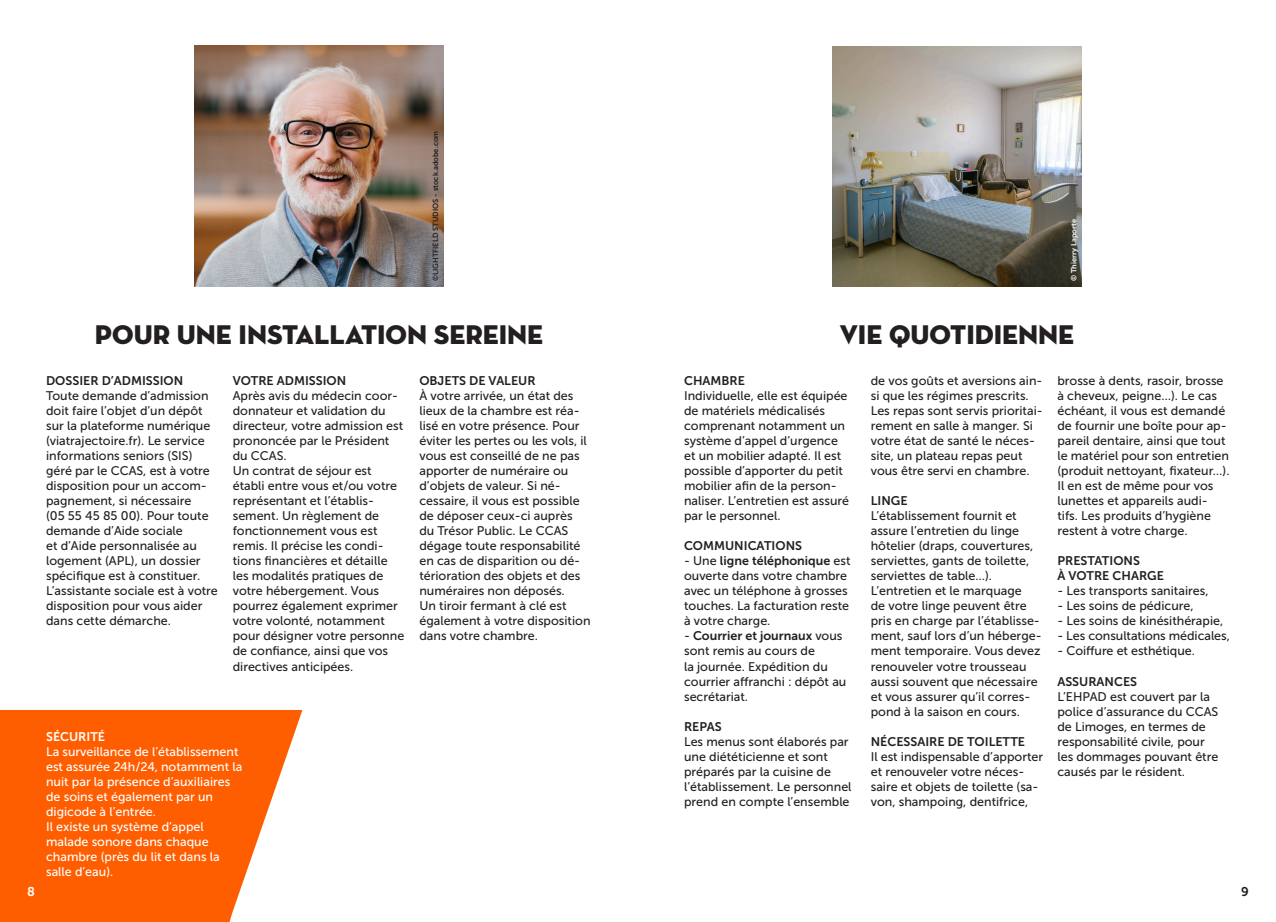
<style>
.page{position:relative;width:1276px;height:922px;background:#fff}
.page>*{position:absolute;margin:0;border:0;box-sizing:border-box;transform-origin:0 0}
.t1{font:27.5px "Neutra Disp Titling";color:#231f20}
.t2{font:12.75px "Museo Sans 700";color:#fff}
.t3{font:12.75px "Museo Sans 700";color:#231f20}
.t4{font:12.5px/15px "Museo Sans 500";color:#231f20}
.t5{font:12.5px/15px "Museo Sans 500";color:#fff}
.t6{font:12.5px "Museo Sans 700";color:#231f20}
.t7{font:12.5px "Museo Sans 700";color:#fff}
.t8{font:7.5px "Museo Sans 700";color:#231f20}
.t9{font:7.5px "Museo Sans 700";color:#fff}
.s1{font-family:"Museo Sans 700"}
</style>
<div class="page">
<img style="left:195px;top:46px;width:248px;height:240px">
<img style="left:833px;top:46px;width:248px;height:240px">
<svg style="left:0;top:710px;width:302px;height:211px;background:#ff711e"></svg>
<p class="t8" style="left:431px;top:281px;width:152px;rotate:-90deg">©LIGHTFIELD STUDIOS - stock.adobe.com</p>
<p class="t1" style="left:95px;top:317px;width:450px">POUR UNE INSTALLATION SEREINE</p>
<p class="t6" style="left:46px;top:374px;width:139px">DOSSIER D’ADMISSION</p>
<p class="t4" style="left:46px;top:388px;width:173px">Toute demande d’admission doit faire l’objet d’un dépôt sur la plateforme numérique (viatrajectoire.fr). Le service informations seniors (SIS) géré par le CCAS, est à votre disposition pour un accom&shy;pagnement, si nécessaire<br>(05 55 45 85 00). Pour toute demande d’Aide sociale<br>et d’Aide personnalisée au logement (APL), un dossier spécifique est à constituer.<br>L’assistante sociale est à votre disposition pour vous aider dans cette démarche.</p>
<p class="t6" style="left:233px;top:374px;width:115px">VOTRE ADMISSION</p>
<p class="t4" style="left:233px;top:388px;width:172px">Après avis du médecin coor&shy;donnateur et validation du directeur, votre admission est prononcée par le Président du CCAS.</p>
<p class="t4" style="left:233px;top:463px;width:173px">Un contrat de séjour est établi entre vous et/ou votre représentant et l’établis&shy;sement. Un règlement de fonctionnement vous est remis. Il précise les condi&shy;tions financières et détaille les modalités pratiques de votre hébergement. Vous pourrez également exprimer votre volonté, notamment pour désigner votre personne de confiance, ainsi que vos directives anticipées.</p>
<p class="t6" style="left:419px;top:374px;width:118px">OBJETS DE VALEUR</p>
<p class="t4" style="left:419px;top:388px;width:169px">À votre arrivée, un état des lieux de la chambre est réa&shy;lisé en votre présence. Pour éviter les pertes ou les vols, il vous est conseillé de ne pas apporter de numéraire ou d’objets de valeur. Si né&shy;cessaire, il vous est possible de déposer ceux-ci auprès du Trésor Public. Le CCAS dégage toute responsabilité en cas de disparition ou dé&shy;térioration des objets et des numéraires non déposés.</p>
<p class="t4" style="left:419px;top:598px;width:173px">Un tiroir fermant à clé est également à votre disposition dans votre chambre.</p>
<p class="t7" style="left:46px;top:729px;width:60px">SÉCURITÉ</p>
<p class="t5" style="left:46px;top:744px;width:198px">La surveillance de l’établissement est assurée 24h/24, notamment la nuit par la présence d’auxiliaires de soins et également par un</p>
<p class="t5" style="left:46px;top:804px;width:111px">digicode à l’entrée.</p>
<p class="t5" style="left:46px;top:819px;width:159px">Il existe un système d’appel</p>
<p class="t5" style="left:46px;top:834px;width:175px">malade sonore dans chaque chambre (près du lit et dans la salle d’eau).</p>
<p class="t9" style="left:1070px;top:281px;width:64px;rotate:-90deg">© Thierry Laporte</p>
<p class="t1" style="left:840px;top:317px;width:236px">VIE QUOTIDIENNE</p>
<p class="t4" style="left:1057px;top:373px;width:174px">brosse à dents, rasoir, brosse à cheveux, peigne…). Le cas échéant, il vous est demandé de fournir une boîte pour ap&shy;pareil dentaire, ainsi que tout le matériel pour son entretien (produit nettoyant, fixateur…).<br>Il en est de même pour vos lunettes et appareils audi&shy;tifs. Les produits d’hygiène restent à votre charge.</p>
<p class="t6" style="left:1057px;top:554px;width:84px">PRESTATIONS</p>
<p class="t6" style="left:1057px;top:569px;width:108px">À VOTRE CHARGE</p>
<p class="t4" style="left:1057px;top:583px;width:153px">- Les transports sanitaires,</p>
<p class="t4" style="left:1057px;top:598px;width:138px">- Les soins de pédicure,</p>
<p class="t4" style="left:1057px;top:613px;width:167px">- Les soins de kinésithérapie,</p>
<p class="t4" style="left:1057px;top:628px;width:174px">- Les consultations médicales,</p>
<p class="t4" style="left:1057px;top:643px;width:139px">- Coiffure et esthétique.</p>
<p class="t6" style="left:1057px;top:674px;width:81px">ASSURANCES</p>
<p class="t4" style="left:1057px;top:688px;width:162px">L’EHPAD est couvert par la police d’assurance du CCAS de Limoges, en termes de responsabilité civile, pour les dommages pouvant être causés par le résident.</p>
<p class="t6" style="left:684px;top:374px;width:62px">CHAMBRE</p>
<p class="t4" style="left:684px;top:388px;width:167px">Individuelle, elle est équipée de matériels médicalisés comprenant notamment un système d’appel d’urgence et un mobilier adapté. Il est possible d’apporter du petit mobilier afin de la person&shy;naliser. L’entretien est assuré par le personnel.</p>
<p class="t6" style="left:684px;top:539px;width:119px">COMMUNICATIONS</p>
<p class="t4" style="left:684px;top:553px;width:168px">- Une <span class="s1">ligne téléphonique</span> est ouverte dans votre chambre avec un téléphone à grosses touches. La facturation reste à votre charge.</p>
<p class="t4" style="left:684px;top:628px;width:164px">- <span class="s1">Courrier et journaux</span> vous sont remis au cours de<br>la journée. Expédition du courrier affranchi : dépôt au secrétariat.</p>
<p class="t6" style="left:684px;top:719px;width:39px">REPAS</p>
<p class="t4" style="left:684px;top:733px;width:169px">Les menus sont élaborés par une diététicienne et sont préparés par la cuisine de l’établissement. Le personnel prend en compte l’ensemble</p>
<p class="t4" style="left:870px;top:373px;width:173px">de vos goûts et aversions ain&shy;si que les régimes prescrits.</p>
<p class="t4" style="left:870px;top:403px;width:173px">Les repas sont servis prioritai&shy;rement en salle à manger. Si votre état de santé le néces&shy;site, un plateau repas peut vous être servi en chambre.</p>
<p class="t6" style="left:870px;top:494px;width:38px">LINGE</p>
<p class="t4" style="left:870px;top:508px;width:164px">L’établissement fournit et assure l’entretien du linge hôtelier (draps, couvertures, serviettes, gants de toilette, serviettes de table…).</p>
<p class="t4" style="left:870px;top:583px;width:172px">L’entretien et le marquage<br>de votre linge peuvent être pris en charge par l’établisse&shy;ment, sauf lors d’un héberge&shy;ment temporaire. Vous devez renouveler votre trousseau aussi souvent que nécessaire et vous assurer qu’il corres&shy;pond à la saison en cours.</p>
<p class="t6" style="left:870px;top:734px;width:156px">NÉCESSAIRE DE TOILETTE</p>
<p class="t4" style="left:870px;top:748px;width:174px">Il est indispensable d’apporter et renouveler votre néces&shy;saire et objets de toilette (sa&shy;von, shampoing, dentifrice,</p>
<p class="t2" style="left:27px;top:884px;width:9px">8</p>
<p class="t3" style="left:1241px;top:884px;width:9px">9</p>
</div>
